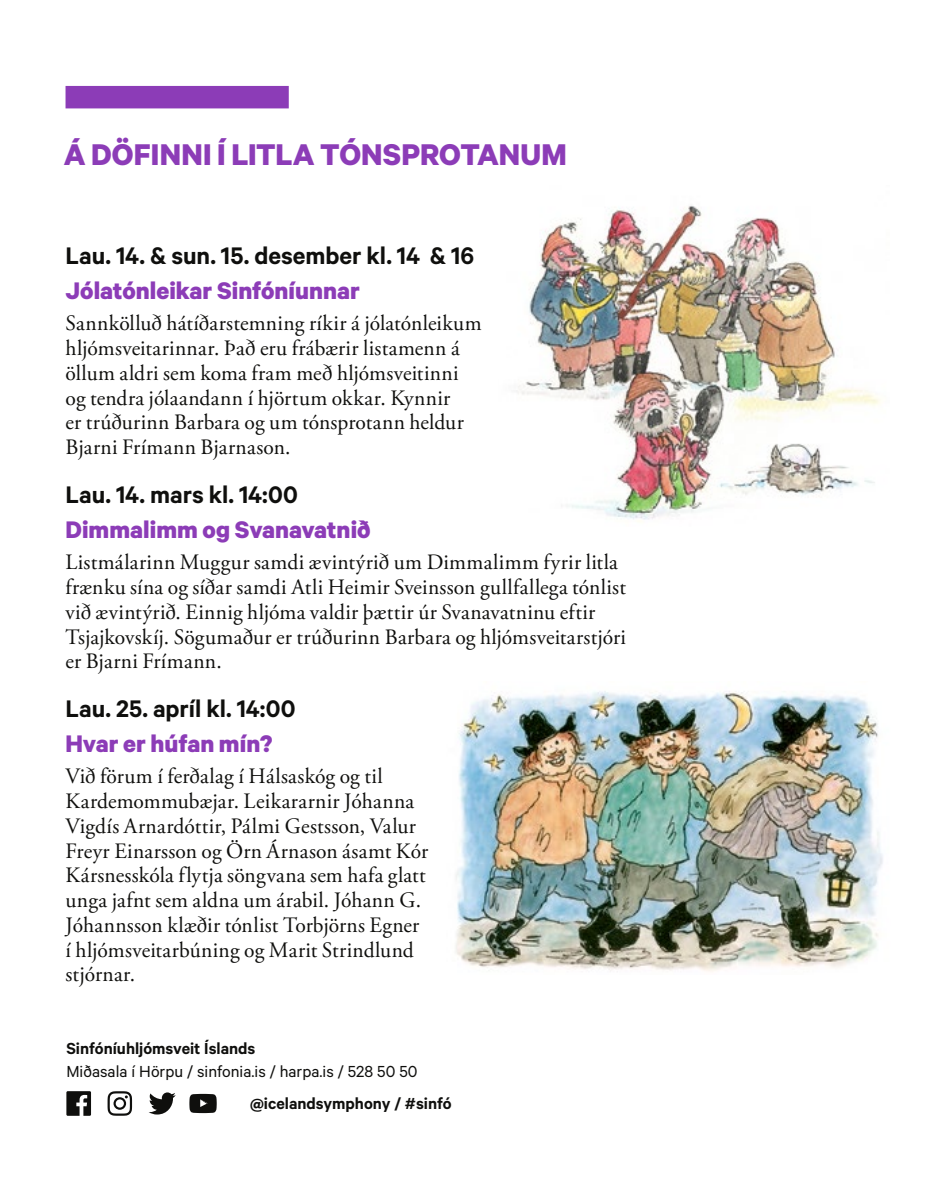
<style>
.page{position:relative;width:944px;height:1180px;background:#fff}
.page>*{position:absolute;margin:0;border:0;box-sizing:border-box;transform-origin:0 0}
.t1{font:700 33.75px "Calibre";color:#8c3cb7}
.t2{font:600 27px "Calibre";color:#0f0f0d}
.t3{font:700 27px "Calibre";color:#8c3cb7}
.t4{font:22.05px/24.8px "Adobe Garamond Pro";letter-spacing:.01em;color:#0f0f0d}
.t5{font:600 18px "Calibre";color:#0f0f0d}
.t6{font:18px "Calibre";color:#0f0f0d}
</style>
<div class="page">
<div style="left:66px;top:86px;width:223px;height:22px;background:#8c3cb7"></div>
<svg style="left:66px;top:1091px;width:25px;height:25px"></svg>
<svg style="left:108px;top:1091px;width:24px;height:25px"></svg>
<svg style="left:149px;top:1092px;width:27px;height:22px"></svg>
<svg style="left:189px;top:1094px;width:28px;height:19px"></svg>
<img style="left:455px;top:691px;width:428px;height:281px">
<img style="left:516px;top:205px;width:365px;height:317px">
<h1 class="t1" style="left:64px;top:134px;width:505px">Á DÖFINNI Í LITLA TÓNSPROTANUM</h1>
<p class="t2" style="left:66px;top:239px;width:410px">Lau. 14. &amp; sun. 15. desember kl. 14 &amp; 16</p>
<p class="t3" style="left:66px;top:274px;width:296px">Jólatónleikar Sinfóníunnar</p>
<p class="t4" style="left:66px;top:312px;width:418px">Sannkölluð hátíðarstemning ríkir á jólatónleikum hljómsveitarinnar. Það eru frábærir listamenn á öllum aldri sem koma fram með hljómsveitinni og tendra jólaandann í hjörtum okkar. Kynnir<br>er trúðurinn Barbara og um tónsprotann heldur Bjarni Frímann Bjarnason.</p>
<p class="t2" style="left:66px;top:478px;width:234px">Lau. 14. mars kl. 14:00</p>
<p class="t3" style="left:66px;top:513px;width:306px">Dimmalimm og Svanavatnið</p>
<p class="t4" style="left:66px;top:551px;width:562px">Listmálarinn Muggur samdi ævintýrið um Dimmalimm fyrir litla frænku sína og síðar samdi Atli Heimir Sveinsson gullfallega tónlist við ævintýrið. Einnig hljóma valdir þættir úr Svanavatninu eftir Tsjajkovskíj. Sögumaður er trúðurinn Barbara og hljómsveitarstjóri er Bjarni Frímann.</p>
<p class="t2" style="left:66px;top:692px;width:231px">Lau. 25. apríl kl. 14:00</p>
<p class="t3" style="left:66px;top:727px;width:208px">Hvar er húfan mín?</p>
<p class="t4" style="left:66px;top:765px;width:364px">Við förum í ferðalag í Hálsaskóg og til Kardemommubæjar. Leikararnir Jóhanna Vigdís Arnardóttir, Pálmi Gestsson, Valur Freyr Einarsson og Örn Árnason ásamt Kór Kársnesskóla flytja söngvana sem hafa glatt unga jafnt sem aldna um árabil. Jóhann G.<br>Jóhannsson klæðir tónlist Torbjörns Egner í hljómsveitarbúning og Marit Strindlund stjórnar.</p>
<p class="t5" style="left:66px;top:1038px;width:191px">Sinfóníuhljómsveit Íslands</p>
<p class="t6" style="left:66px;top:1061px;width:353px">Miðasala í Hörpu / sinfonia.is / harpa.is / 528 50 50</p>
<p class="t5" style="left:250px;top:1093px;width:203px">@icelandsymphony / #sinfó</p>
</div>
